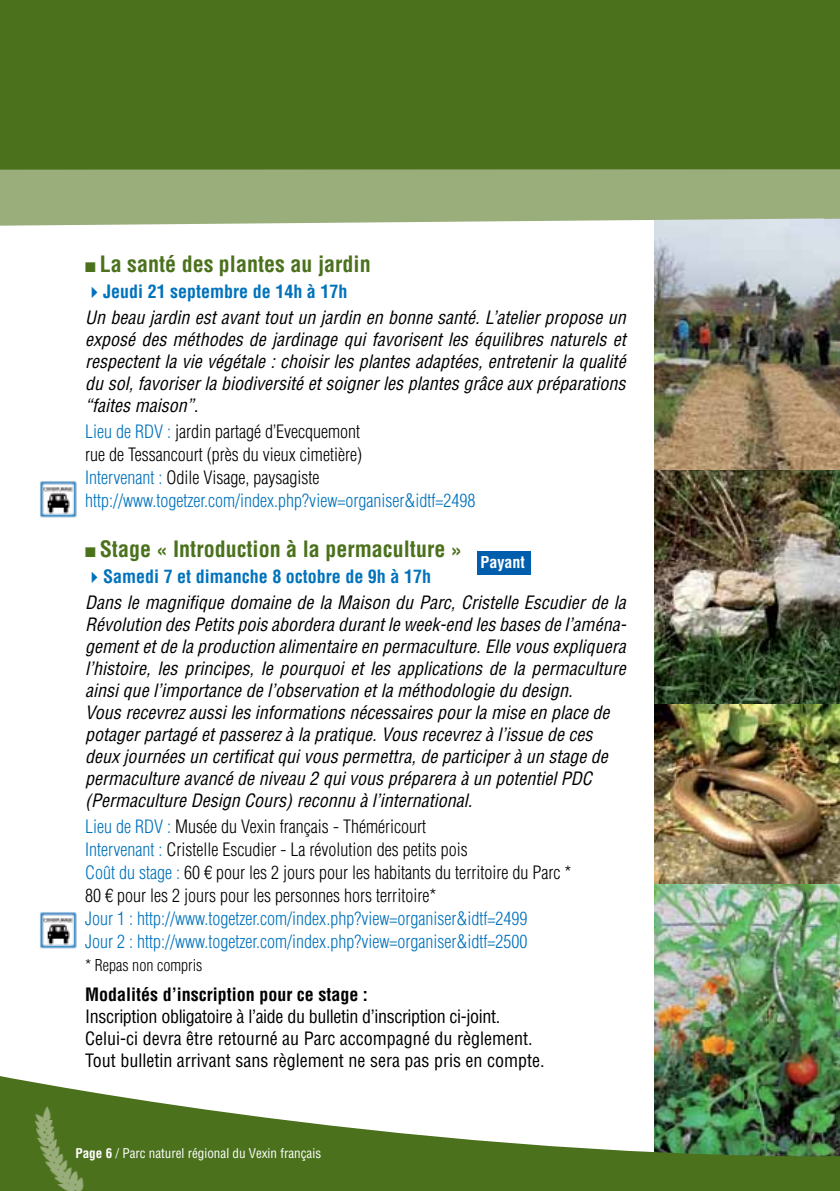
<style>
.page{position:relative;width:840px;height:1191px;background:#fff}
.page>*{position:absolute;margin:0;border:0;box-sizing:border-box;transform-origin:0 0}
.t1{font:700 condensed 22px "Helvetica LT Std";color:#4b711d}
.t2{font:italic condensed 18px/22px "Helvetica LT Std";color:#000}
.t3{font:300 condensed 18px/23px "Helvetica LT Std";color:#000}
.t4{font:condensed 18px/22px "Helvetica LT Std";color:#000}
.t5{font:300 condensed 18px/23px "Helvetica LT Std";color:#0072bc}
.t6{font:700 condensed 18px "Helvetica LT Std";color:#000}
.t7{font:300 condensed 16px "Helvetica LT Std";color:#000}
.t8{font:700 condensed 16px "Helvetica LT Std";color:#fff}
.t9{font:condensed 13.2px "Helvetica LT Std";color:#fff}
.s1{color:#0072bc}
.s2{font-weight:700;font-style:normal;color:#0072bc}
.s3{font-weight:700}
</style>
<div class="page">
<img style="left:654px;top:883px;width:185px;height:187px">
<img style="left:654px;top:226px;width:185px;height:657px">
<svg style="left:0;top:1070px;width:839px;height:121px;fill:#4b711d"></svg>
<svg style="left:0;top:170px;width:839px;height:56px;background:#9fb282"></svg>
<div style="left:0;top:0;width:839px;height:170px;background:#4b711d"></div>
<img style="left:31px;top:1099px;width:67px;height:92px">
<img style="left:40px;top:481px;width:36px;height:36px">
<img style="left:40px;top:912px;width:36px;height:36px">
<div style="left:476px;top:551px;width:54px;height:24px;background:#005ead"></div>
<p class="t1" style="left:85px;top:250px;width:287px">■ La santé des plantes au jardin</p>
<p class="t2" style="left:85px;top:278px;width:542px;line-height:26px"><span class="s1">✔</span><span class="s2">Jeudi 21 septembre de 14h à 17h<br></span>Un beau jardin est avant tout un jardin en bonne santé. L’atelier propose un</p>
<p class="t2" style="left:85px;top:328px;width:542px;text-align:justify">exposé des méthodes de jardinage qui favorisent les équilibres naturels et respectent la vie végétale : choisir les plantes adaptées, entretenir la qualité du sol, favoriser la biodiversité et soigner les plantes grâce aux préparations “faites maison”.</p>
<p class="t3" style="left:85px;top:420px;width:391px"><span class="s1">Lieu de RDV :</span> jardin partagé d’Evecquemont<br>rue de Tessancourt (près du vieux cimetière)<br><span class="s1">Intervenant :</span> Odile Visage, paysagiste <span class="s1">http://www.togetzer.com/index.php?view=organiser&amp;idtf=2498</span></p>
<p class="t1" style="left:85px;top:535px;width:378px">■ Stage « Introduction à la permaculture »</p>
<p class="t2" style="left:85px;top:563px;width:541px;line-height:26px"><span class="s1">✔</span><span class="s2">Samedi 7 et dimanche 8 octobre de 9h à 17h<br></span>Dans le magnifique domaine de la Maison du Parc, Cristelle Escudier de la</p>
<p class="t2" style="left:85px;top:613px;width:542px">Révolution des Petits pois abordera durant le week-end les bases de l’aména&shy;gement et de la production alimentaire en permaculture. Elle vous expliquera l’histoire, les principes, le pourquoi et les applications de la permaculture ainsi que l’importance de l’observation et la méthodologie du design.<br>Vous recevrez aussi les informations nécessaires pour la mise en place de potager partagé et passerez à la pratique. Vous recevrez à l’issue de ces deux journées un certificat qui vous permettra, de participer à un stage de permaculture avancé de niveau 2 qui vous préparera à un potentiel PDC (Permaculture Design Cours) reconnu à l’international.</p>
<p class="t3" style="left:85px;top:815px;width:487px"><span class="s1">Lieu de RDV :</span> Musée du Vexin français - Théméricourt<br><span class="s1">Intervenant :</span> Cristelle Escudier - La révolution des petits pois<br><span class="s1">Coût du stage :</span> 60 € pour les 2 jours pour les habitants du territoire du Parc * 80 € pour les 2 jours pour les personnes hors territoire*</p>
<p class="t5" style="left:85px;top:907px;width:443px">Jour 1 : http://www.togetzer.com/index.php?view=organiser&amp;idtf=2499<br>Jour 2 : http://www.togetzer.com/index.php?view=organiser&amp;idtf=2500</p>
<p class="t7" style="left:85px;top:955px;width:119px">* Repas non compris</p>
<p class="t6" style="left:85px;top:983px;width:284px">Modalités d’inscription pour ce stage :</p>
<p class="t4" style="left:85px;top:1005px;width:460px">Inscription obligatoire à l’aide du bulletin d’inscription ci-joint.<br>Celui-ci devra être retourné au Parc accompagné du règlement.<br>Tout bulletin arrivant sans règlement ne sera pas pris en compte.</p>
<p class="t8" style="left:480px;top:552px;width:46px">Payant</p>
<p class="t9" style="left:75px;top:1144px;width:247px"><span class="s3">Page 6</span> / Parc naturel régional du Vexin français</p>
</div>
